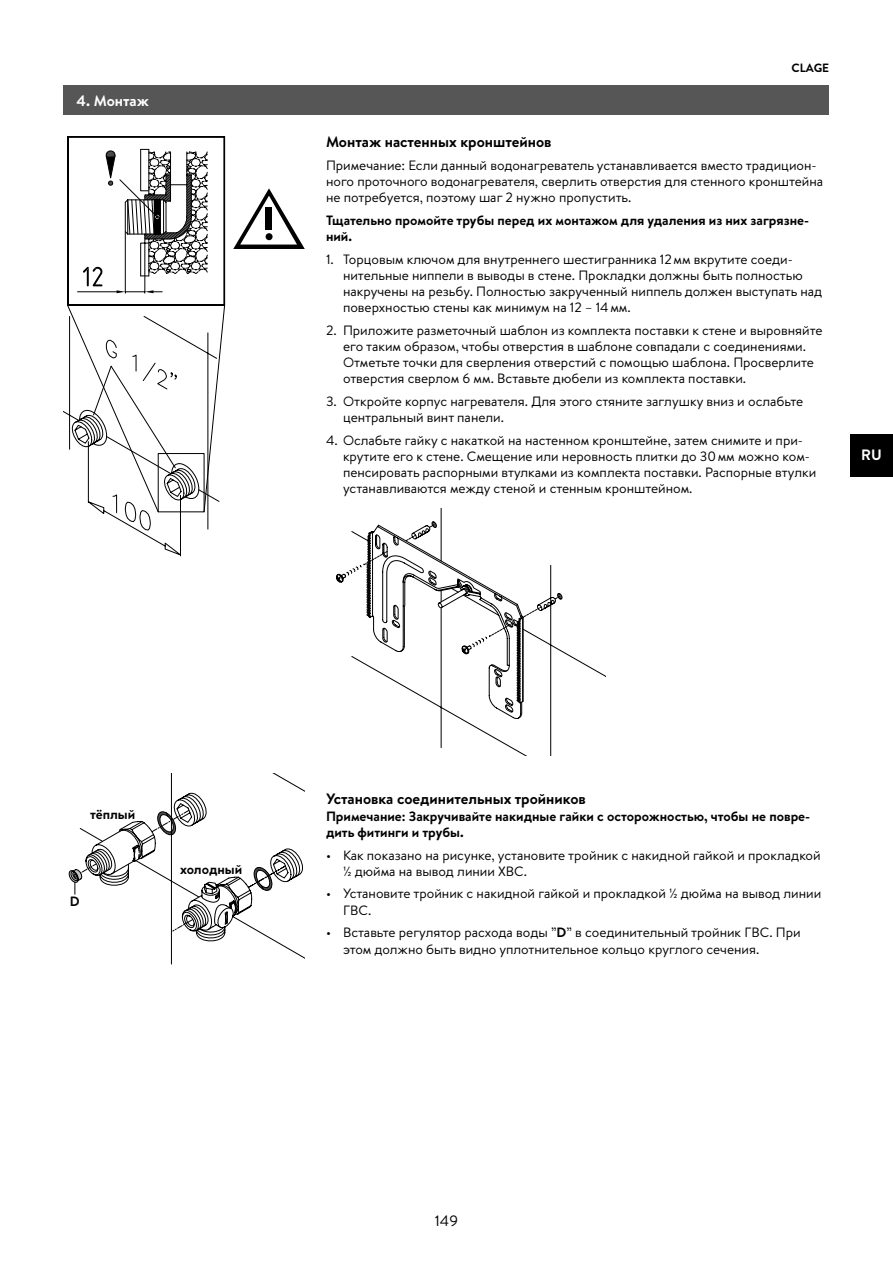
<style>
.page{position:relative;width:893px;height:1263px;background:#fff}
.page>*{position:absolute;margin:0;border:0;box-sizing:border-box;transform-origin:0 0}
.t1{font:700 15px "Brandon Text";color:#000}
.t2{font:700 15px "Brandon Text";color:#fff}
.t3{font:15px "Brandon Text";color:#000}
.t4{font:13.5px/16.2px "Brandon Text";color:#000}
.t5{font:700 13.5px/16.2px "Brandon Text";color:#000}
.t6{font:700 12px "Brandon Text";color:#000}
.s1{font-weight:700}
</style>
<div class="page">
<div style="left:850px;top:434px;width:43px;height:42px;background:#000"></div>
<div style="left:64px;top:85px;width:765px;height:30px;background:#565656"></div>
<svg style="left:351px;top:508px;width:255px;height:248px"></svg>
<svg style="left:64px;top:136px;width:161px;height:393px"></svg>
<svg style="left:233px;top:188px;width:72px;height:61px"></svg>
<div style="left:266px;top:207px;width:6px;height:23px;background:#000"></div>
<div style="left:266px;top:233px;width:7px;height:7px;background:#000;border-radius:50%"></div>
<svg style="left:69px;top:773px;width:236px;height:192px"></svg>
<p class="t2" style="left:77px;top:90px;width:74px">4. Монтаж</p>
<p class="t1" style="left:326px;top:131px;width:227px">Монтаж настенных кронштейнов</p>
<p class="t6" style="left:791px;top:60px;width:39px">CLAGE</p>
<p class="t4" style="left:326px;top:157px;width:499px">Примечание: Если данный водонагреватель устанавливается вместо традицион&shy;ного проточного водонагревателя, сверлить отверстия для стенного кронштейна не потребуется, поэтому шаг 2 нужно пропустить.</p>
<p class="t5" style="left:326px;top:212px;width:485px">Тщательно промойте трубы перед их монтажом для удаления из них загрязне&shy;ний.</p>
<p class="t4" style="left:343px;top:251px;width:481px;text-indent:-17px">1. Торцовым ключом для внутреннего шестигранника 12мм вкрутите соеди&shy;нительные ниппели в выводы в стене. Прокладки должны быть полностью накручены на резьбу. Полностью закрученный ниппель должен выступать над поверхностью стены как минимум на 12 – 14мм.</p>
<p class="t4" style="left:343px;top:322px;width:481px;text-indent:-17px">2. Приложите разметочный шаблон из комплекта поставки к стене и выровняйте его таким образом, чтобы отверстия в шаблоне совпадали с соединениями.<br>Отметьте точки для сверления отверстий с помощью шаблона. Просверлите отверстия сверлом 6 мм. Вставьте дюбели из комплекта поставки.</p>
<p class="t4" style="left:343px;top:393px;width:462px;text-indent:-17px">3. Откройте корпус нагревателя. Для этого стяните заглушку вниз и ослабьте центральный винт панели.</p>
<p class="t4" style="left:343px;top:432px;width:475px;text-indent:-17px">4. Ослабьте гайку с накаткой на настенном кронштейне, затем снимите и при&shy;крутите его к стене. Смещение или неровность плитки до 30мм можно ком&shy;пенсировать распорными втулками из комплекта поставки. Распорные втулки устанавливаются между стеной и стенным кронштейном.</p>
<p class="t2" style="left:861px;top:445px;width:22px">RU</p>
<p class="t5" style="left:90px;top:806px;width:47px">тёплый</p>
<p class="t5" style="left:70px;top:893px;width:11px">D</p>
<p class="t5" style="left:180px;top:861px;width:64px">холодный</p>
<p class="t1" style="left:326px;top:789px;width:261px">Установка соединительных тройников</p>
<p class="t5" style="left:326px;top:808px;width:486px">Примечание: Закручивайте накидные гайки с осторожностью, чтобы не повре&shy;дить фитинги и трубы.</p>
<p class="t4" style="left:343px;top:847px;width:479px;text-indent:-17px">• Как показано на рисунке, установите тройник с накидной гайкой и прокладкой ½ дюйма на вывод линии ХВС.</p>
<p class="t4" style="left:343px;top:885px;width:480px;text-indent:-17px">• Установите тройник с накидной гайкой и прокладкой ½ дюйма на вывод линии<br>ГВС.</p>
<p class="t4" style="left:343px;top:924px;width:459px;text-indent:-17px">• Вставьте регулятор расхода воды ”<span class="s1">D</span>” в соединительный тройник ГВС. При этом должно быть видно уплотнительное кольцо круглого сечения.</p>
<p class="t3" style="left:435px;top:1210px;width:25px">149</p>
</div>
